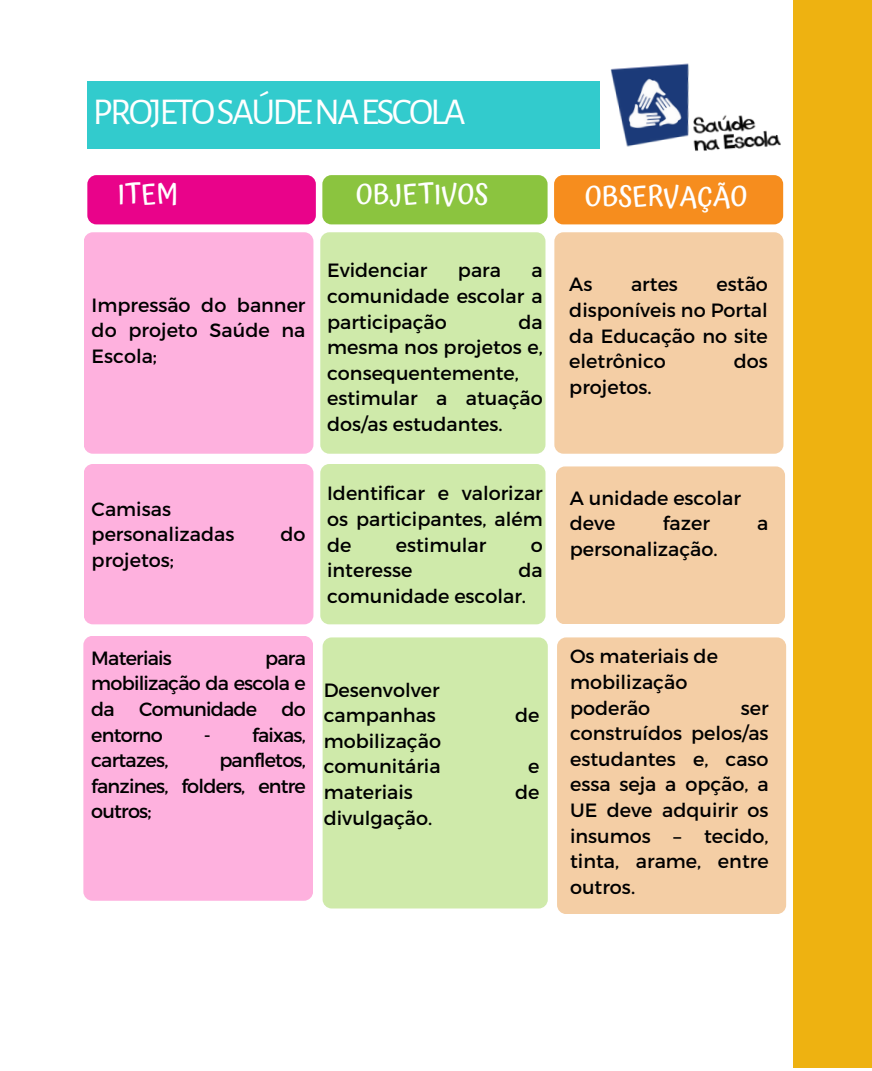
<style>
.page{position:relative;width:872px;height:1071px;background:#fff}
.page>*{position:absolute;margin:0;border:0;box-sizing:border-box;transform-origin:0 0}
.t1{font:38.15px "Alegreya Sans SC";letter-spacing:-.065em;color:#fff}
.t2{font:500 28px "Atma";color:#fff}
.t3{font:19.25px/25.6px "Montserrat";color:#000;text-align:justify}
.t4{font:19.25px "Montserrat";letter-spacing:-.04em;color:#000}
</style>
<div class="page">
<div style="left:87px;top:81px;width:513px;height:68px;background:#32cbcd"></div>
<img style="left:610px;top:63px;width:171px;height:88px">
<div style="left:87px;top:175px;width:229px;height:49px;background:#e9038a;border-radius:9px"></div>
<div style="left:322px;top:175px;width:226px;height:49px;background:#8bc43f;border-radius:9px"></div>
<div style="left:554px;top:175px;width:229px;height:49px;background:#f68d1e;border-radius:9px"></div>
<div style="left:84px;top:232px;width:229px;height:222px;background:#feb1de;border-radius:9px"></div>
<div style="left:320px;top:232px;width:225px;height:222px;background:#cfeaaa;border-radius:9px"></div>
<div style="left:554px;top:232px;width:229px;height:222px;background:#f4cea5;border-radius:9px"></div>
<div style="left:84px;top:464px;width:229px;height:160px;background:#feb1de;border-radius:9px"></div>
<div style="left:320px;top:464px;width:225px;height:160px;background:#cfeaaa;border-radius:9px"></div>
<div style="left:556px;top:466px;width:229px;height:158px;background:#f4cea5;border-radius:9px"></div>
<div style="left:83px;top:636px;width:230px;height:265px;background:#feb1de;border-radius:9px"></div>
<div style="left:323px;top:637px;width:225px;height:272px;background:#cfeaaa;border-radius:9px"></div>
<div style="left:557px;top:637px;width:229px;height:277px;background:#f4cea5;border-radius:9px"></div>
<div style="left:793px;top:0;width:78px;height:1068px;background:#eeb211"></div>
<p class="t1" style="left:93px;top:93px;width:374px">PROJETOSAÚDENAESCOLA</p>
<p class="t2" style="left:118px;top:178px;width:62px">ITEM</p>
<p class="t2" style="left:356px;top:178px;width:134px">OBJETIVOS</p>
<p class="t2" style="left:585px;top:180px;width:164px">OBSERVAÇÃO</p>
<p class="t3" style="left:92px;top:291px;width:215px">Impressão do banner do projeto Saúde na Escola;</p>
<p class="t3" style="left:327px;top:257px;width:102px">Evidenciar</p>
<p class="t3" style="left:458px;top:257px;width:45px">para</p>
<p class="t3" style="left:327px;top:257px;width:217px;text-indent:204px">a comunidade escolar a participação</p>
<p class="t3" style="left:327px;top:308px;width:217px;text-align:left;text-indent:191px">da mesma nos projetos e, consequentemente, estimular a atuação dos/as estudantes.</p>
<p class="t3" style="left:92px;top:495px;width:144px">Camisas personalizadas</p>
<p class="t3" style="left:92px;top:546px;width:84px">projetos;</p>
<p class="t3" style="left:280px;top:521px;width:27px">do</p>
<p class="t4" style="left:91px;top:645px;width:82px">Materiais</p>
<p class="t3" style="left:91px;top:644px;width:216px;text-indent:174px">para mobilização da escola e da</p>
<p class="t4" style="left:139px;top:697px;width:119px">Comunidade</p>
<p class="t3" style="left:282px;top:695px;width:26px">do</p>
<p class="t4" style="left:91px;top:722px;width:73px">entorno</p>
<p class="t3" style="left:204px;top:721px;width:103px">- faixas,</p>
<p class="t4" style="left:91px;top:748px;width:79px">cartazes,</p>
<p class="t3" style="left:91px;top:747px;width:216px;text-indent:128px">panfletos, fanzines, folders, entre outros;</p>
<p class="t3" style="left:327px;top:480px;width:217px">Identificar e valorizar os participantes, além de</p>
<p class="t3" style="left:396px;top:531px;width:92px">estimular</p>
<p class="t3" style="left:531px;top:531px;width:13px">o</p>
<p class="t3" style="left:327px;top:557px;width:87px">interesse</p>
<p class="t3" style="left:327px;top:557px;width:217px;text-indent:191px">da comunidade escolar.</p>
<p class="t3" style="left:324px;top:676px;width:117px">Desenvolver campanhas</p>
<p class="t3" style="left:324px;top:727px;width:119px">mobilização comunitária</p>
<p class="t3" style="left:515px;top:702px;width:26px">de</p>
<p class="t3" style="left:528px;top:753px;width:13px">e</p>
<p class="t3" style="left:324px;top:778px;width:91px">materiais</p>
<p class="t3" style="left:515px;top:778px;width:26px">de</p>
<p class="t3" style="left:324px;top:804px;width:110px">divulgação.</p>
<p class="t3" style="left:569px;top:271px;width:200px;text-indent:147px">estão disponíveis no Portal da Educação no site eletrônico</p>
<p class="t3" style="left:569px;top:271px;width:25px">As</p>
<p class="t3" style="left:631px;top:271px;width:48px">artes</p>
<p class="t3" style="left:734px;top:348px;width:36px">dos</p>
<p class="t3" style="left:569px;top:373px;width:84px">projetos.</p>
<p class="t3" style="left:570px;top:484px;width:173px">A unidade escolar</p>
<p class="t3" style="left:570px;top:510px;width:47px">deve</p>
<p class="t3" style="left:663px;top:510px;width:48px">fazer</p>
<p class="t3" style="left:757px;top:510px;width:13px">a</p>
<p class="t3" style="left:570px;top:535px;width:149px">personalização.</p>
<p class="t3" style="left:570px;top:643px;width:149px">Os materiais de</p>
<p class="t3" style="left:570px;top:668px;width:119px">mobilização poderão</p>
<p class="t3" style="left:570px;top:694px;width:200px;text-indent:171px">ser construídos pelos/as estudantes e, caso essa seja a opção, a UE deve adquirir os insumos – tecido, tinta, arame, entre outros.</p>
</div>
